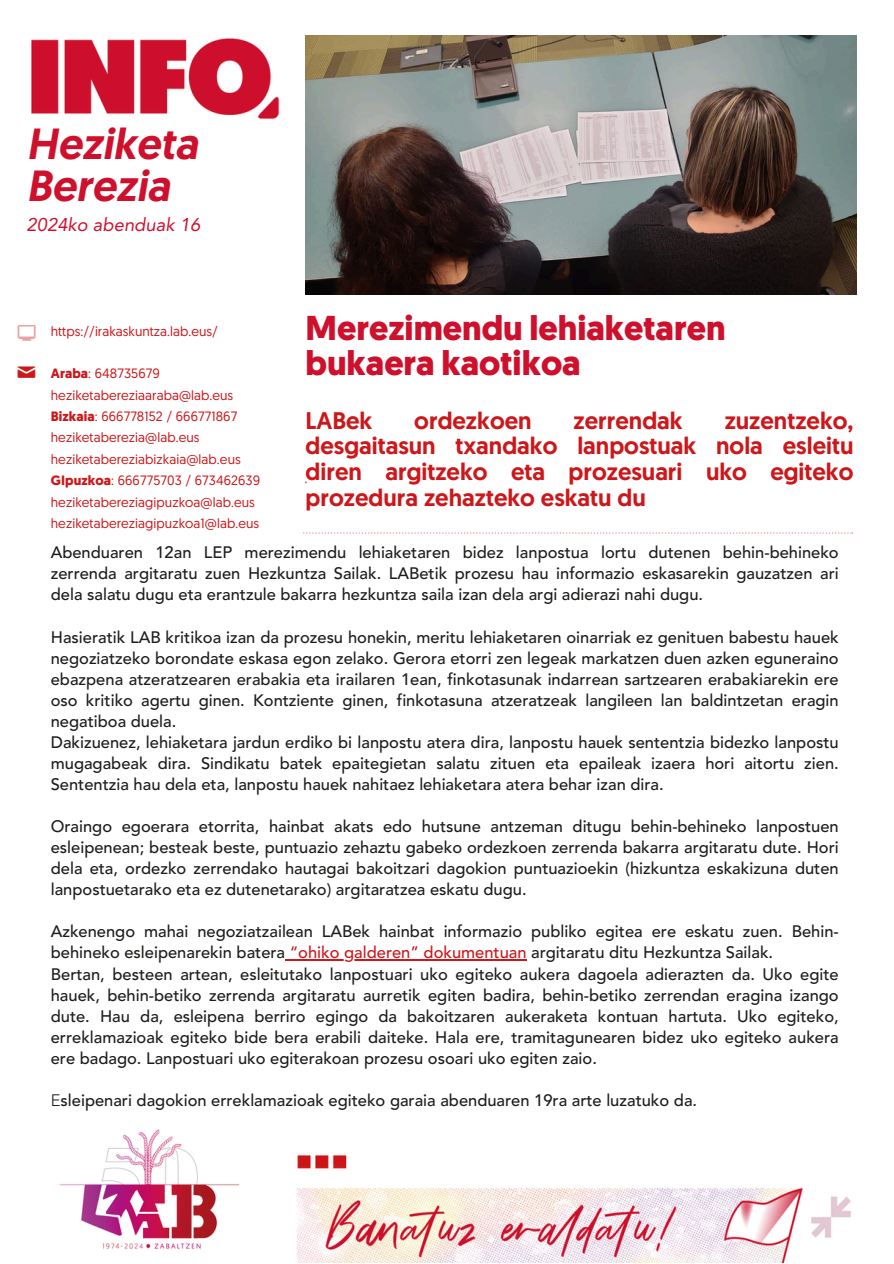
<style>
.page{position:relative;width:894px;height:1264px;background:#fff}
.page>*{position:absolute;margin:0;border:0;box-sizing:border-box;transform-origin:0 0}
.t1{font:italic 500 43.5px/41.7px "Geomanist";color:#cf102d}
.t2{font:700 34.5px "Geomanist";color:#cf102d}
.t3{font:500 24px/25.8px "Geomanist";color:#cd171a;text-align:justify}
.t4{font:19.5px "entypo";color:#cd171a}
.t5{font:italic 18.3px "Avenir LT Std";letter-spacing:.005em;color:#cf102d}
.t6{font:500 16.5px/21px "Avenir LT Pro";color:#1d1d1b;text-align:justify}
.t7{font:13.5px/21.3px "Geomanist";letter-spacing:.005em;color:#cd171a}
.s1{font-weight:700}
.s2{color:#cd171a}
.s3{font-weight:300}
</style>
<div class="page">
<img style="left:17px;top:35px;width:840px;height:1227px">
<svg style="left:18px;top:325px;width:18px;height:16px"></svg>
<svg style="left:303px;top:532px;width:550px;height:2px"></svg>
<hr style="left:285px;top:959px;width:241px;height:1px;background:#cd171a">
<img style="left:305px;top:35px;width:550px;height:259px">
<img style="left:40px;top:1118px;width:215px;height:144px">
<p class="t1" style="left:27px;top:128px;width:172px">Heziketa<br>Berezia</p>
<p class="t5" style="left:27px;top:217px;width:175px">2024ko abenduak 16</p>
<p class="t4" style="left:18px;top:362px;width:20px">✉</p>
<p class="t7" style="left:51px;top:321px;width:169px">https://irakaskuntza.lab.eus/</p>
<p class="t7" style="left:51px;top:364px;width:184px"><span class="s1">Araba</span>: 648735679 heziketabereziaaraba@lab.eus</p>
<p class="t7" style="left:51px;top:407px;width:188px"><span class="s1">Bizkaia</span>: 666778152 / 666771867</p>
<p class="t7" style="left:51px;top:428px;width:150px">heziketaberezia@lab.eus</p>
<h2 class="t7" style="left:51px;top:450px;width:191px">heziketabereziabizkaia@lab.eus</h2>
<h3 class="t7" style="left:51px;top:471px;width:211px"><span class="s1">GIpuzkoa</span>: 666775703 / 673462639</h3>
<h5 class="t7" style="left:51px;top:492px;width:205px">heziketabereziagipuzkoa@lab.eus</h5>
<h5 class="t7" style="left:51px;top:514px;width:210px">heziketabereziagipuzkoa1@lab.eus</h5>
<p class="t2" style="left:305px;top:314px;width:421px">Merezimendu lehiaketaren</p>
<p class="t2" style="left:305px;top:349px;width:276px">bukaera kaotikoa</p>
<h5 class="t3" style="left:305px;top:409px;width:549px;text-indent:419px">zuzentzeko, desgaitasun txandako lanpostuak nola esleitu diren argitzeko eta prozesuari uko egiteko prozedura zehazteko eskatu du</h5>
<h5 class="t3" style="left:305px;top:409px;width:68px">LABek</h5>
<h5 class="t3" style="left:414px;top:409px;width:119px">ordezkoen</h5>
<h5 class="t3" style="left:573px;top:409px;width:111px">zerrendak</h5>
<p class="t6" style="left:51px;top:543px;width:789px">Abenduaren 12an LEP merezimendu lehiaketaren bidez lanpostua lortu dutenen behin-behineko zerrenda argitaratu zuen Hezkuntza Sailak. LABetik prozesu hau informazio eskasarekin gauzatzen ari dela salatu dugu eta erantzule bakarra hezkuntza saila izan dela argi adierazi nahi dugu.</p>
<h1 class="t6" style="left:51px;top:627px;width:789px;text-align:left">Hasieratik LAB kritikoa izan da prozesu honekin, meritu lehiaketaren oinarriak ez genituen babestu hauek negoziatzeko borondate eskasa egon zelako. Gerora etorri zen legeak markatzen duen azken eguneraino ebazpena atzeratzearen erabakia eta irailaren 1ean, finkotasunak indarrean sartzearen erabakiarekin ere oso kritiko agertu ginen. Kontziente ginen, finkotasuna atzeratzeak langileen lan baldintzetan eragin negatiboa duela.<br>Dakizuenez, lehiaketara jardun erdiko bi lanpostu atera dira, lanpostu hauek sententzia bidezko lanpostu mugagabeak dira. Sindikatu batek epaitegietan salatu zituen eta epaileak izaera hori aitortu zien.<br>Sententzia hau dela eta, lanpostu hauek nahitaez lehiaketara atera behar izan dira.</h1>
<h4 class="t6" style="left:51px;top:817px;width:789px">Oraingo egoerara etorrita, hainbat akats edo hutsune antzeman ditugu behin-behineko lanpostuen esleipenean; besteak beste, puntuazio zehaztu gabeko ordezkoen zerrenda bakarra argitaratu dute. Hori dela eta, ordezko zerrendako hautagai bakoitzari dagokion puntuazioekin (hizkuntza eskakizuna duten lanpostuetarako eta ez dutenetarako) argitaratzea eskatu dugu.</h4>
<p class="t6" style="left:51px;top:922px;width:789px">Azkenengo mahai negoziatzailean LABek hainbat informazio publiko egitea ere eskatu zuen. Behin&shy;behineko esleipenarekin batera <span class="s2">“ohiko galderen” dokumentuan</span> argitaratu ditu Hezkuntza Sailak.</p>
<p class="t6" style="left:51px;top:964px;width:789px">Bertan, besteen artean, esleitutako lanpostuari uko egiteko aukera dagoela adierazten da. Uko egite hauek, behin-betiko zerrenda argitaratu aurretik egiten badira, behin-betiko zerrendan eragina izango dute. Hau da, esleipena berriro egingo da bakoitzaren aukeraketa kontuan hartuta. Uko egiteko, erreklamazioak egiteko bide bera erabili daiteke. Hala ere, tramitagunearen bidez uko egiteko aukera ere badago. Lanpostuari uko egiterakoan prozesu osoari uko egiten zaio.</p>
<p class="t6" style="left:51px;top:1091px;width:647px"><span class="s3">E</span>sleipenari dagokion erreklamazioak egiteko garaia abenduaren 19ra arte luzatuko da.</p>
</div>
